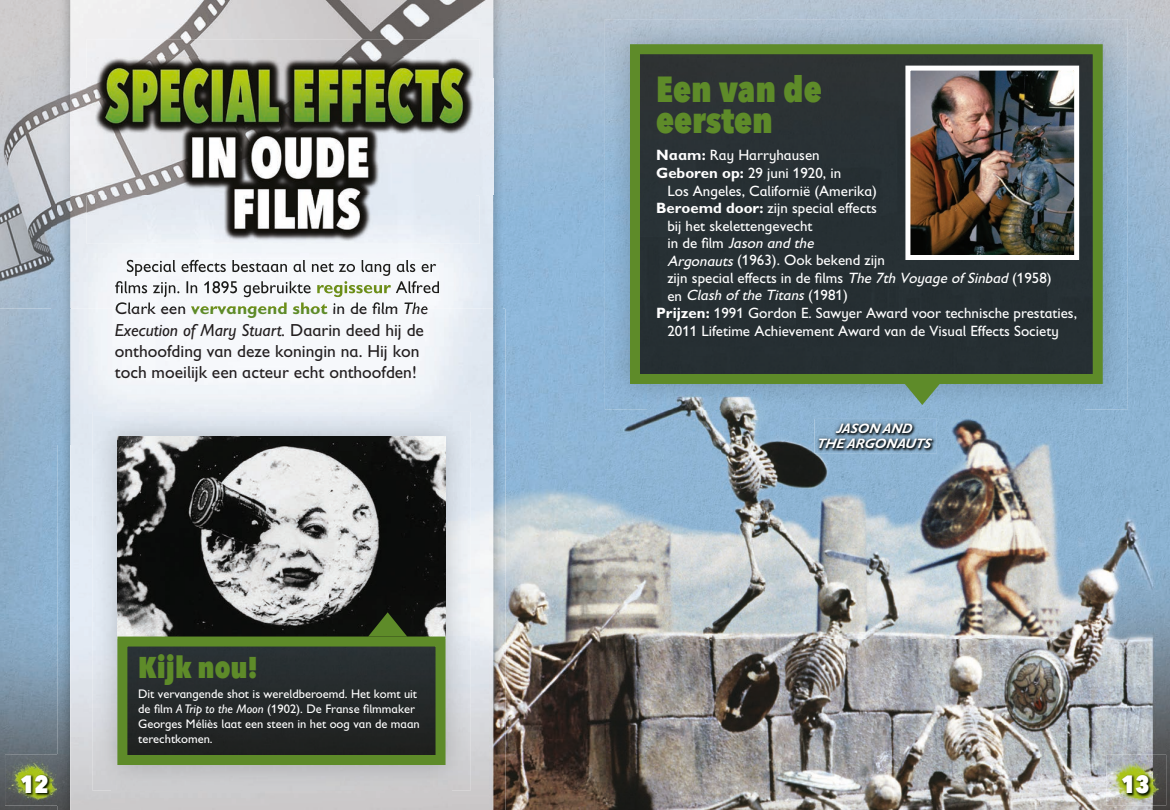
<style>
.page{position:relative;width:1170px;height:810px;background:#fff}
.page>*{position:absolute;margin:0;border:0;box-sizing:border-box;transform-origin:0 0}
.t1{font:800 36.25px/31.2px "Avenir Next Condensed";color:#5e8b29}
.t2{font:800 30px "Avenir Next Condensed";color:#5e8b29}
.t3{font:800 25px "Avenir Next Condensed";color:#fff}
.t4{font:17.5px/21.2px "Gill Sans Infant Std";color:#231f20}
.t5{font:15px "Gill Sans Infant Std";color:#fff}
.t6{font:italic 15px "Gill Sans Infant Std";color:#fff}
.t7{font:italic 700 13.75px/15px "Gill Sans Infant Std";color:#fff;text-align:center}
.t8{font:12.5px/15px "Gill Sans Infant Std";color:#fff}
.s1{font-weight:700;color:#5e8b29}
.s2{font-style:italic}
.s3{font-weight:700}
.s4{font-style:normal}
</style>
<div class="page">
<img style="left:0;top:309px;width:43px;height:501px">
<img style="left:520px;top:0;width:86px;height:810px">
<img style="left:606px;top:0;width:564px;height:42px">
<img style="left:1127px;top:42px;width:43px;height:768px">
<img style="left:43px;top:309px;width:15px;height:501px">
<img style="left:505px;top:309px;width:15px;height:501px">
<img style="left:606px;top:409px;width:521px;height:401px">
<img style="left:493px;top:309px;width:12px;height:501px">
<img style="left:58px;top:445px;width:12px;height:365px">
<img style="left:70px;top:445px;width:42px;height:365px">
<img style="left:52px;top:196px;width:450px;height:249px">
<img style="left:116px;top:302px;width:70px;height:13px">
<img style="left:191px;top:309px;width:136px;height:9px">
<img style="left:328px;top:309px;width:70px;height:6px">
<img style="left:404px;top:302px;width:24px;height:13px">
<img style="left:92px;top:445px;width:42px;height:345px">
<img style="left:92px;top:412px;width:379px;height:33px">
<img style="left:117px;top:437px;width:329px;height:195px">
<svg style="left:112px;top:632px;width:339px;height:138px;background:#3a4635"></svg>
<svg style="left:368px;top:612px;width:39px;height:25px"></svg>
<img style="left:605px;top:19px;width:523px;height:43px">
<img style="left:605px;top:62px;width:43px;height:347px">
<img style="left:1085px;top:62px;width:43px;height:347px">
<img style="left:648px;top:389px;width:437px;height:20px">
<svg style="left:625px;top:39px;width:483px;height:350px;background:#34423a"></svg>
<svg style="left:903px;top:381px;width:39px;height:24px"></svg>
<img style="left:911px;top:72px;width:162px;height:182px">
<div style="left:905px;top:66px;width:174px;height:194px;border:5px solid #fff"></div>
<img style="left:815px;top:419px;width:122px;height:34px">
<img style="left:818px;top:423px;width:118px;height:28px">
<img style="left:1106px;top:755px;width:60px;height:50px">
<img style="left:5px;top:755px;width:61px;height:50px">
<img style="left:1121px;top:774px;width:31px;height:23px">
<img style="left:20px;top:774px;width:31px;height:23px">
<img style="left:0;top:0;width:58px;height:309px">
<img style="left:493px;top:0;width:40px;height:309px">
<img style="left:58px;top:0;width:12px;height:196px">
<img style="left:70px;top:0;width:423px;height:78px">
<img style="left:70px;top:78px;width:17px;height:118px">
<img style="left:127px;top:260px;width:309px;height:16px">
<img style="left:115px;top:281px;width:196px;height:16px">
<img style="left:317px;top:281px;width:74px;height:16px">
<img style="left:392px;top:281px;width:48px;height:12px">
<svg style="left:391px;top:281px;width:1px;height:12px"></svg>
<img style="left:191px;top:302px;width:207px;height:7px">
<img style="left:87px;top:39px;width:393px;height:205px">
<img style="left:95px;top:57px;width:380px;height:185px">
<p class="t4" style="left:115px;top:298px;width:315px">Clark een <span class="s1">vervangend shot</span> in de film <span class="s2">The Execution of Mary Stuart.</span> Daarin deed hij de onthoofding van deze koningin na. Hij kon toch moeilijk een acteur echt onthoofden!</p>
<h2 class="t2" style="left:138px;top:648px;width:121px">Kijk nou!</h2>
<p class="t8" style="left:138px;top:686px;width:283px">Dit vervangende shot is wereldberoemd. Het komt uit de film <span class="s2">A Trip to the Moon</span> (1902). De Franse filmmaker Georges Méliès laat een steen in het oog van de maan terechtkomen.</p>
<h1 class="t1" style="left:656px;top:73px;width:167px">Een van de eersten</h1>
<p class="t5" style="left:656px;top:147px;width:165px"><span class="s3">Naam:</span> Ray Harryhausen</p>
<p class="t5" style="left:656px;top:164px;width:187px"><span class="s3">Geboren op:</span> 29 juni 1920, in</p>
<p class="t5" style="left:667px;top:182px;width:211px">Los Angeles, Californië (Amerika)</p>
<p class="t5" style="left:656px;top:199px;width:222px"><span class="s3">Beroemd door:</span> zijn special effects</p>
<p class="t5" style="left:667px;top:217px;width:147px">bij het skelettengevecht</p>
<p class="t6" style="left:667px;top:234px;width:151px"><span class="s4">i n d e fi l m</span> Jason and the</p>
<p class="t5" style="left:667px;top:252px;width:219px"><span class="s2">Argonauts</span>(1963). Ook bekend zijn</p>
<p class="t5" style="left:667px;top:269px;width:386px">zijn special effects in de films <span class="s2">The 7th Voyage of Sinbad</span> (1958)</p>
<p class="t6" style="left:667px;top:287px;width:182px"><span class="s4">e n</span> Clash of the Titans<span class="s4">( 1 9 8 1 )</span></p>
<p class="t5" style="left:656px;top:304px;width:422px"><span class="s3">Prijzen:</span> 1991 Gordon E. Sawyer Award voor technische prestaties,</p>
<p class="t5" style="left:667px;top:322px;width:393px">2011 Lifetime Achievement Award van de Visual Effects Society</p>
<p class="t7" style="left:816px;top:421px;width:119px">JASON AND<br>THE ARGONAUTS</p>
<h3 class="t3" style="left:20px;top:769px;width:29px">12</h3>
<h3 class="t3" style="left:1122px;top:769px;width:30px">13</h3>
</div>
